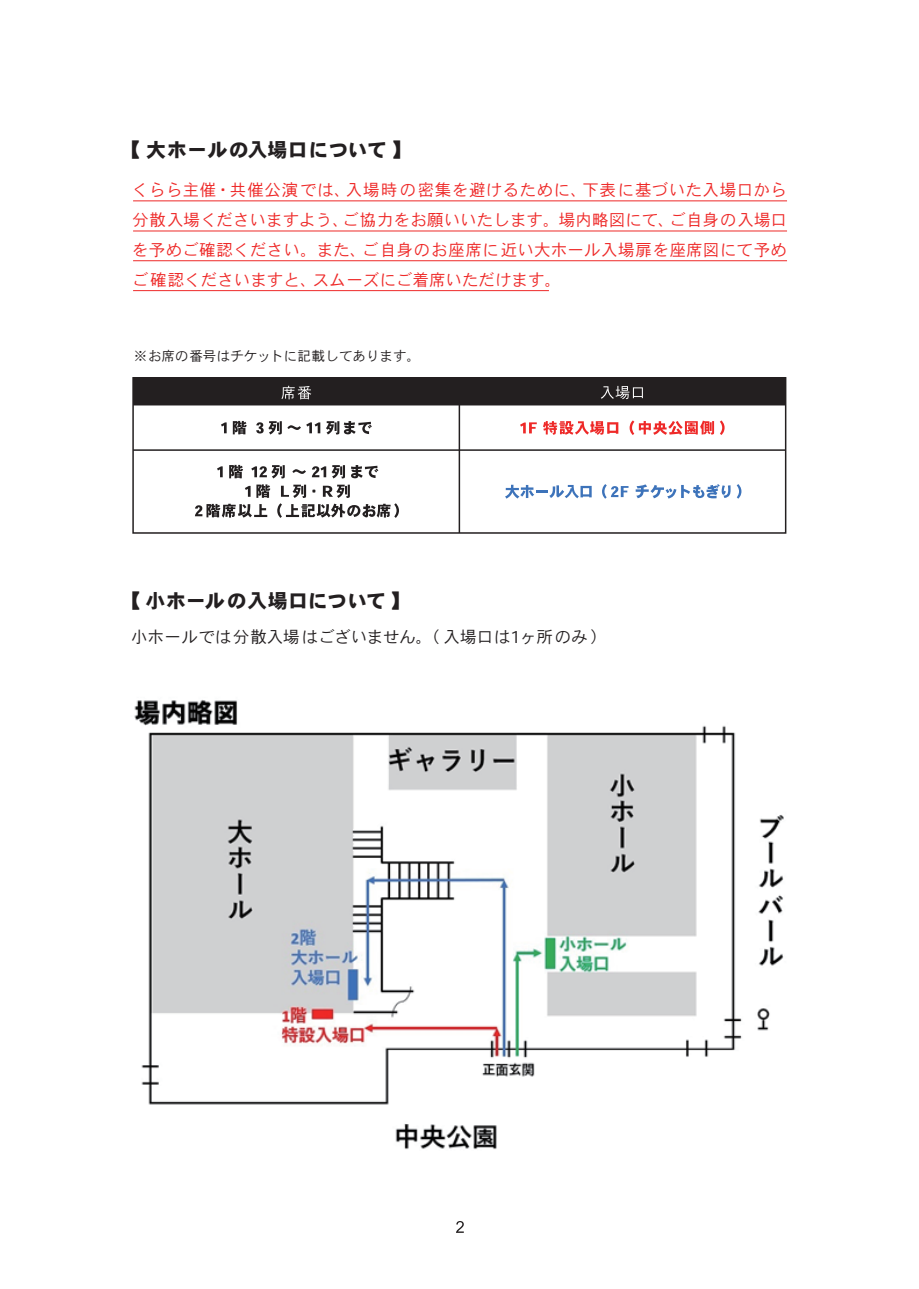
<style>
.page{position:relative;width:919px;height:1289px;background:#fff}
.page>*{position:absolute;margin:0;border:0;box-sizing:border-box;transform-origin:0 0}
.t1{font:19.5px "Heisei Kaku Go Std W9";letter-spacing:.04em;color:#231f20}
.t2{font:19.5px "Heisei Kaku Go Std W9";letter-spacing:.02em;color:#231f20}
.t3{font:16.5px/30px "Heisei Kaku Go Std W3";letter-spacing:.01em;color:#ee2928;text-align:justify}
.t4{font:16.5px "Heisei Kaku Go Std W3";color:#231f20}
.t5{font:13.5px "Heisei Kaku Go Std W3";color:#231f20}
</style>
<div class="page">
<svg style="left:221px;top:422px;width:6px;height:11px"></svg>
<svg style="left:233px;top:421px;width:14px;height:13px"></svg>
<svg style="left:256px;top:421px;width:64px;height:13px"></svg>
<svg style="left:326px;top:421px;width:46px;height:13px"></svg>
<svg style="left:520px;top:422px;width:16px;height:11px"></svg>
<svg style="left:543px;top:421px;width:75px;height:14px"></svg>
<svg style="left:629px;top:420px;width:95px;height:15px"></svg>
<svg style="left:217px;top:466px;width:6px;height:11px"></svg>
<svg style="left:229px;top:465px;width:14px;height:13px"></svg>
<svg style="left:251px;top:465px;width:34px;height:13px"></svg>
<svg style="left:292px;top:469px;width:14px;height:5px"></svg>
<svg style="left:312px;top:465px;width:33px;height:13px"></svg>
<svg style="left:351px;top:465px;width:27px;height:13px"></svg>
<svg style="left:195px;top:484px;width:75px;height:33px"></svg>
<svg style="left:277px;top:484px;width:122px;height:34px"></svg>
<svg style="left:505px;top:485px;width:86px;height:13px"></svg>
<svg style="left:602px;top:484px;width:26px;height:14px"></svg>
<svg style="left:635px;top:484px;width:95px;height:14px"></svg>
<svg style="left:736px;top:484px;width:5px;height:14px"></svg>
<div style="left:132px;top:377px;width:654px;height:156px;border:2px solid #231f20"></div>
<hr style="left:133px;top:449px;width:652px;height:2px;background:#231f20">
<hr style="left:458px;top:378px;width:2px;height:155px;background:#231f20">
<img style="left:134px;top:700px;width:650px;height:450px">
<hr style="left:133px;top:200px;width:654px;height:1px;background:#ee2928">
<hr style="left:133px;top:230px;width:654px;height:1px;background:#ee2928">
<hr style="left:133px;top:260px;width:654px;height:1px;background:#ee2928">
<hr style="left:133px;top:290px;width:416px;height:1px;background:#ee2928">
<svg style="left:456px;top:1221px;width:8px;height:11px"></svg>
<div style="left:133px;top:378px;width:652px;height:27px;background:#231f20"></div>
<svg style="left:281px;top:386px;width:30px;height:13px"></svg>
<svg style="left:601px;top:386px;width:41px;height:13px"></svg>
<p class="t1" style="left:120px;top:137px;width:293px">【大ホールの入場口について 】</p>
<p class="t3" style="left:132px;top:175px;width:656px">くらら主催・共催公演では、入場時の密集を避けるために、下表に基づいた入場口から分散入場くださいますよう、ご協力をお願いいたします。場内略図にて、ご自身の入場口を予めご確認ください。また、ご自身のお座席に近い大ホール入場扉を座席図にて予めご確認くださいますと、スムーズにご着席いただけます。</p>
<p class="t5" style="left:134px;top:347px;width:288px">※お席の番号はチケットに記載してあります。</p>
<p class="t2" style="left:121px;top:588px;width:291px">【 小ホールの入場口について 】</p>
<p class="t4" style="left:131px;top:626px;width:477px">小ホールでは分散入場はございません。（入場口は1ヶ所のみ）</p>
</div>
